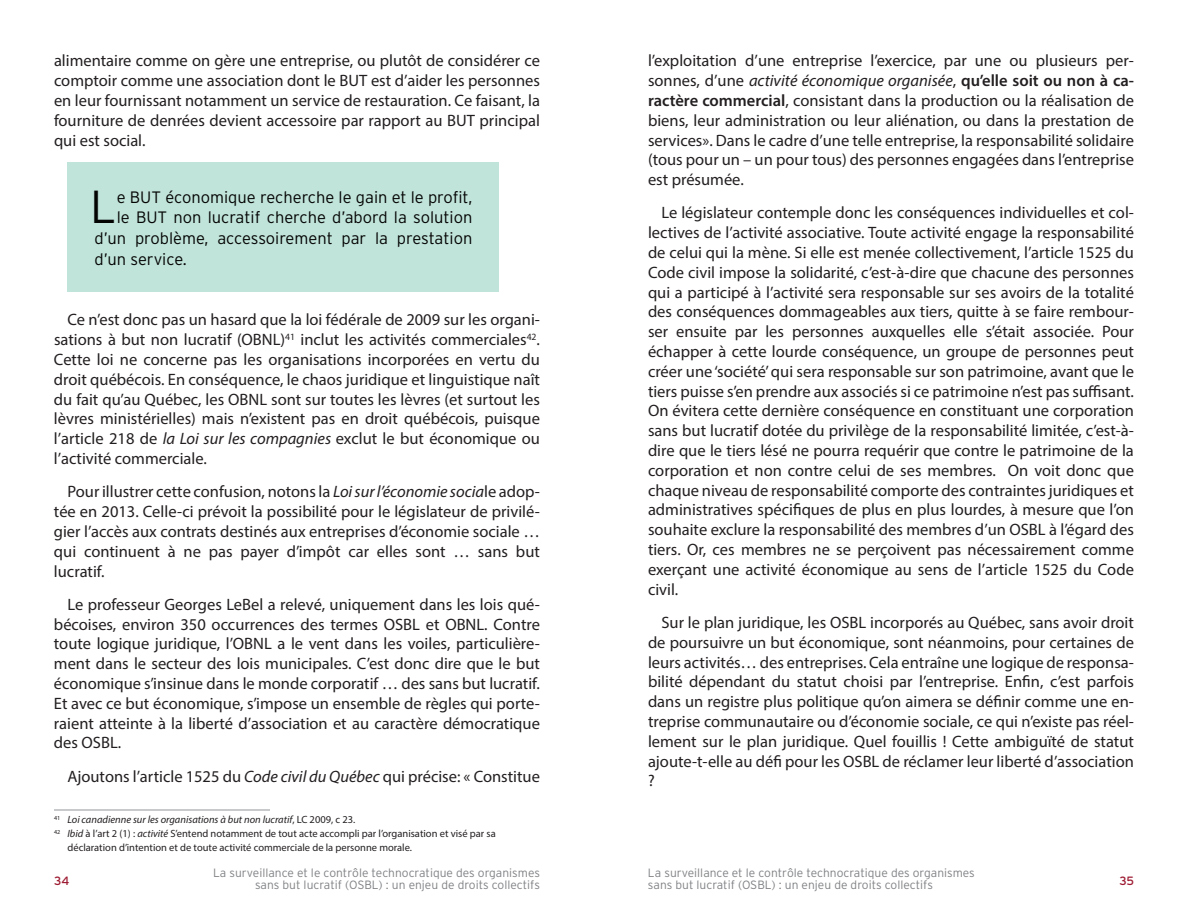
<style>
.page{position:relative;width:1188px;height:918px;background:#fff}
.page>*{position:absolute;margin:0;border:0;box-sizing:border-box;transform-origin:0 0}
.t1{font:300 46.2px "Interstate";color:#040503}
.t2{font:16.5px/19.8px "Myriad Pro";color:#231f20;text-align:justify}
.t3{font:300 16.5px "Interstate";color:#040503}
.t4{font:300 12px/12px "Interstate";color:#808285;text-align:right}
.t5{font:12px "Interstate";color:#9d1b32}
.t6{font:10.5px "Myriad Pro";color:#231f20}
.t7{font:italic 10.5px "Myriad Pro";color:#231f20}
.s1{font-style:italic}
.s2{font-style:normal}
.s3{font-weight:600}
</style>
<div class="page">
<div style="left:68px;top:162px;width:432px;height:130px;background:#c0e3da"></div>
<hr style="left:54px;top:810px;width:216px;height:1px;background:#939598">
<p class="t2" style="left:54px;top:51px;width:488px">alimentaire comme on gère une entreprise, ou plutôt de considérer ce comptoir comme une association dont le BUT est d’aider les personnes en leur fournissant notamment un service de restauration. Ce faisant, la fourniture de denrées devient accessoire par rapport au BUT principal qui est social.</p>
<h1 class="t1" style="left:90px;top:181px;width:28px">L</h1>
<p class="t3" style="left:117px;top:188px;width:357px">e BUT économique recherche le gain et le profit,</p>
<p class="t3" style="left:117px;top:208px;width:357px">le BUT non lucratif cherche d’abord la solution</p>
<p class="t3" style="left:94px;top:229px;width:380px">d’un problème, accessoirement par la prestation</p>
<p class="t3" style="left:94px;top:250px;width:94px">d’un service.</p>
<p class="t2" style="left:54px;top:310px;width:488px;text-indent:14px">Ce n’est donc pas un hasard que la loi fédérale de 2009 sur les organi&shy;sations à but non lucratif (OBNL)<sup>41</sup> inclut les activités commerciales<sup>42</sup>.<br>Cette loi ne concerne pas les organisations incorporées en vertu du droit québécois. En conséquence, le chaos juridique et linguistique naît du fait qu’au Québec, les OBNL sont sur toutes les lèvres (et surtout les lèvres ministérielles) mais n’existent pas en droit québécois, puisque l’article 218 de <span class="s1">la Loi sur les compagnies</span> exclut le but économique ou l’activité commerciale.</p>
<p class="t2" style="left:54px;top:482px;width:488px;text-indent:14px">Pour illustrer cette confusion, notons la <span class="s1">Loi sur l’économie socia</span>le adop&shy;tée en 2013. Celle-ci prévoit la possibilité pour le législateur de privilé&shy;gier l’accès aux contrats destinés aux entreprises d’économie sociale … qui continuent à ne pas payer d’impôt car elles sont … sans but lucratif.</p>
<p class="t2" style="left:54px;top:594px;width:488px;text-indent:14px">Le professeur Georges LeBel a relevé, uniquement dans les lois qué&shy;bécoises, environ 350 occurrences des termes OSBL et OBNL. Contre toute logique juridique, l’OBNL a le vent dans les voiles, particulière&shy;ment dans le secteur des lois municipales. C’est donc dire que le but économique s’insinue dans le monde corporatif … des sans but lucratif.<br>Et avec ce but économique, s’impose un ensemble de règles qui porte&shy;raient atteinte à la liberté d’association et au caractère démocratique des OSBL.</p>
<p class="t2" style="left:67px;top:766px;width:474px">Ajoutons l’article 1525 du <span class="s1">Code civil du Québec</span> qui précise: « Constitue</p>
<p class="t7" style="left:54px;top:813px;width:303px"><sup>41</sup> Loi canadienne sur les organisations à but non lucratif<span class="s2">, LC 2009, c 23.</span></p>
<p class="t6" style="left:54px;top:827px;width:443px"><sup>42</sup> <span class="s1">Ibid</span> à l’art 2 (1) : <span class="s1">activité</span> S’entend notamment de tout acte accompli par l’organisation et visé par sa</p>
<p class="t6" style="left:68px;top:841px;width:346px">déclaration d’intention et de toute activité commerciale de la personne morale.</p>
<p class="t2" style="left:648px;top:51px;width:488px">l’exploitation d’une entreprise l’exercice, par une ou plusieurs per&shy;sonnes, d’une <span class="s1">activité économique organisée</span>, <span class="s3">qu’elle soit ou non à ca&shy;ractère commercial</span>, consistant dans la production ou la réalisation de biens, leur administration ou leur aliénation, ou dans la prestation de services». Dans le cadre d’une telle entreprise, la responsabilité solidaire (tous pour un – un pour tous) des personnes engagées dans l’entreprise est présumée.</p>
<p class="t2" style="left:648px;top:203px;width:488px;text-indent:13px">Le législateur contemple donc les conséquences individuelles et col&shy;lectives de l’activité associative. Toute activité engage la responsabilité de celui qui la mène. Si elle est menée collectivement, l’article 1525 du Code civil impose la solidarité, c’est-à-dire que chacune des personnes qui a participé à l’activité sera responsable sur ses avoirs de la totalité des conséquences dommageables aux tiers, quitte à se faire rembour&shy;ser ensuite par les personnes auxquelles elle s’était associée. Pour échapper à cette lourde conséquence, un groupe de personnes peut créer une ‘société’ qui sera responsable sur son patrimoine, avant que le tiers puisse s’en prendre aux associés si ce patrimoine n’est pas suffisant.<br>On évitera cette dernière conséquence en constituant une corporation sans but lucratif dotée du privilège de la responsabilité limitée, c’est-à&shy;dire que le tiers lésé ne pourra requérir que contre le patrimoine de la corporation et non contre celui de ses membres. On voit donc que chaque niveau de responsabilité comporte des contraintes juridiques et administratives spécifiques de plus en plus lourdes, à mesure que l’on souhaite exclure la responsabilité des membres d’un OSBL à l’égard des tiers. Or, ces membres ne se perçoivent pas nécessairement comme exerçant une activité économique au sens de l’article 1525 du Code civil.</p>
<p class="t2" style="left:648px;top:612px;width:488px;text-indent:13px">Sur le plan juridique, les OSBL incorporés au Québec, sans avoir droit de poursuivre un but économique, sont néanmoins, pour certaines de leurs activités… des entreprises. Cela entraîne une logique de responsa&shy;bilité dépendant du statut choisi par l’entreprise. Enfin, c’est parfois dans un registre plus politique qu’on aimera se définir comme une en&shy;treprise communautaire ou d’économie sociale, ce qui n’existe pas réel&shy;lement sur le plan juridique. Quel fouillis ! Cette ambiguïté de statut ajoute-t-elle au défi pour les OSBL de réclamer leur liberté d’association ?</p>
<p class="t4" style="left:213px;top:867px;width:328px">La surveillance et le contrôle technocratique des organismes sans but lucratif (OSBL) : un enjeu de droits collectifs</p>
<p class="t4" style="left:648px;top:867px;width:328px;text-align:left">La surveillance et le contrôle technocratique des organismes sans but lucratif (OSBL) : un enjeu de droits collectifs</p>
<p class="t5" style="left:54px;top:874px;width:17px">34</p>
<p class="t5" style="left:1119px;top:874px;width:16px">35</p>
</div>
